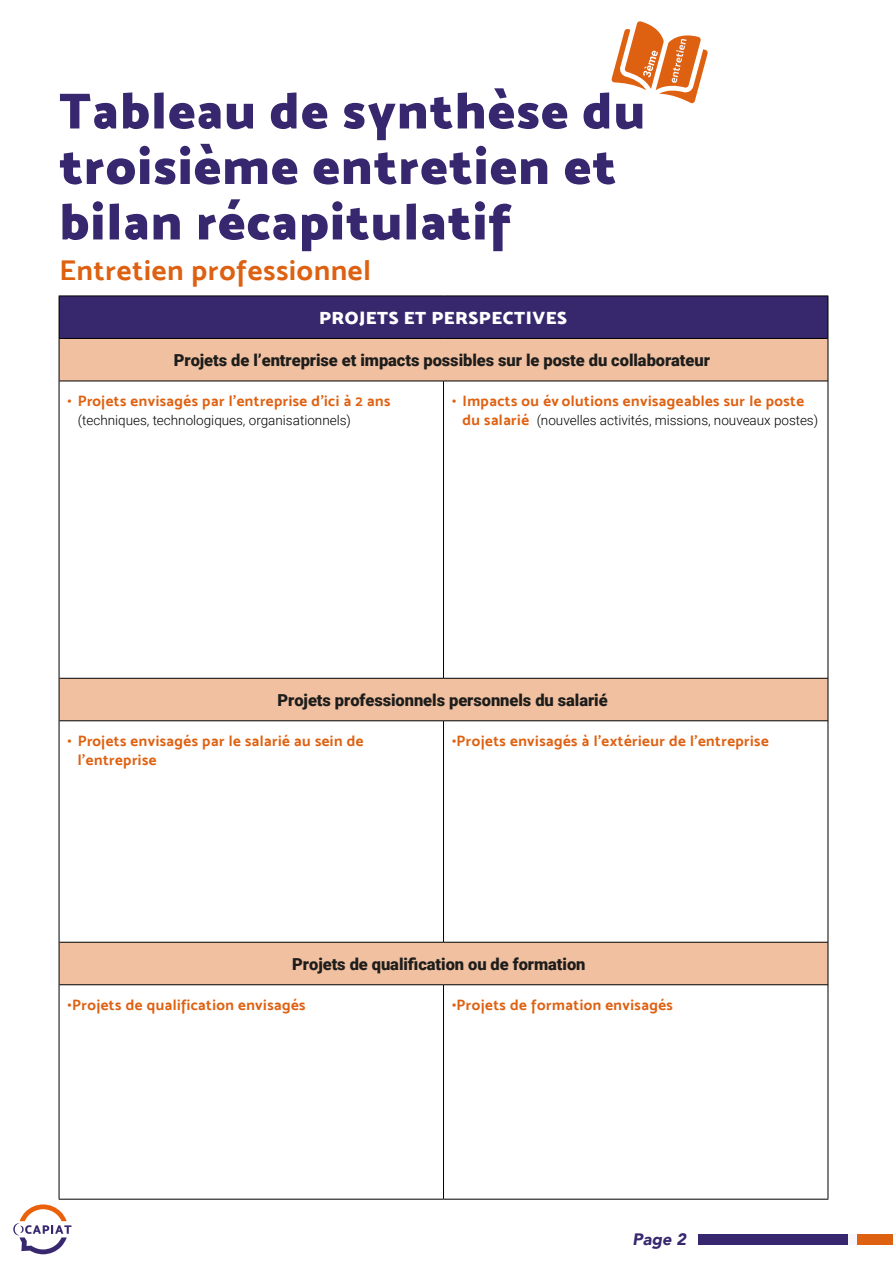
<style>
.page{position:relative;width:893px;height:1263px;background:#fff}
.page>*{position:absolute;margin:0;border:0;box-sizing:border-box;transform-origin:0 0}
.t1{font:51px/55.5px "Mosk Ultra Bold 900";letter-spacing:.03em;color:#37276e}
.t2{font:28.5px "Mosk Bold 700";letter-spacing:.03em;color:#dd6111}
.t3{font:18px "Mosk Ultra Bold 900";letter-spacing:.03em;color:#fff}
.t4{font:900 16.5px "Roboto";letter-spacing:-.005em;color:#1d1d1b}
.t5{font:italic 900 16.5px "Avenir";color:#37276f}
.t6{font:15px/18.8px "Mosk Bold 700";letter-spacing:.03em;color:#de6112}
.t7{font:300 13.5px "Roboto";color:#000}
.s1{font-family:"Mosk Bold 700";font-weight:400;font-size:15px;color:#de6112}
</style>
<div class="page">
<div style="left:698px;top:1234px;width:151px;height:10px;background:#37276f"></div>
<div style="left:857px;top:1234px;width:36px;height:10px;background:#de6111"></div>
<div style="left:849px;top:1234px;width:8px;height:10px;background:#f7f6fc"></div>
<div style="left:698px;top:1235px;width:151px;height:10px;background:#37276f"></div>
<div style="left:857px;top:1235px;width:36px;height:10px;background:#de6111"></div>
<div style="left:849px;top:1235px;width:8px;height:10px;background:#f7f6fc"></div>
<svg style="left:13px;top:1204px;width:59px;height:50px"></svg>
<div style="left:59px;top:296px;width:769px;height:42px;background:#37286e"></div>
<svg style="left:60px;top:339px;width:768px;height:645px"></svg>
<hr style="left:59px;top:381px;width:1px;height:297px;background:#000">
<hr style="left:828px;top:381px;width:1px;height:297px;background:#000">
<hr style="left:59px;top:721px;width:1px;height:221px;background:#000">
<hr style="left:828px;top:721px;width:1px;height:221px;background:#000">
<hr style="left:59px;top:985px;width:1px;height:214px;background:#000">
<hr style="left:828px;top:985px;width:1px;height:214px;background:#000">
<hr style="left:443px;top:381px;width:1px;height:297px;background:#000">
<hr style="left:443px;top:721px;width:1px;height:221px;background:#000">
<hr style="left:443px;top:985px;width:1px;height:214px;background:#000">
<hr style="left:59px;top:296px;width:1px;height:42px;background:#000">
<hr style="left:59px;top:296px;width:384px;height:1px;background:#000">
<hr style="left:443px;top:296px;width:385px;height:1px;background:#000">
<hr style="left:828px;top:296px;width:1px;height:42px;background:#000">
<hr style="left:59px;top:678px;width:1px;height:43px;background:#000">
<hr style="left:59px;top:678px;width:384px;height:1px;background:#000">
<hr style="left:443px;top:678px;width:385px;height:1px;background:#000">
<hr style="left:828px;top:678px;width:1px;height:43px;background:#000">
<hr style="left:59px;top:720px;width:384px;height:1px;background:#000">
<hr style="left:443px;top:720px;width:385px;height:1px;background:#000">
<hr style="left:59px;top:942px;width:1px;height:43px;background:#000">
<hr style="left:59px;top:942px;width:384px;height:1px;background:#000">
<hr style="left:443px;top:942px;width:385px;height:1px;background:#000">
<hr style="left:828px;top:942px;width:1px;height:42px;background:#000">
<hr style="left:59px;top:984px;width:384px;height:1px;background:#000">
<hr style="left:443px;top:984px;width:385px;height:1px;background:#000">
<hr style="left:59px;top:1199px;width:384px;height:1px;background:#000">
<hr style="left:443px;top:1199px;width:385px;height:1px;background:#000">
<hr style="left:59px;top:338px;width:1px;height:43px;background:#000">
<hr style="left:59px;top:338px;width:384px;height:1px;background:#000">
<hr style="left:443px;top:338px;width:385px;height:1px;background:#000">
<hr style="left:828px;top:338px;width:1px;height:43px;background:#000">
<hr style="left:59px;top:381px;width:384px;height:1px;background:#000">
<hr style="left:443px;top:381px;width:385px;height:1px;background:#000">
<svg style="left:611px;top:21px;width:97px;height:82px"></svg>
<h1 class="t1" style="left:59px;top:83px;width:587px">Tableau de synthèse du troisième entretien et bilan récapitulatif</h1>
<h2 class="t2" style="left:59px;top:254px;width:313px">Entretien professionnel</h2>
<p class="t3" style="left:319px;top:306px;width:249px">PROJETS ET PERSPECTIVES</p>
<p class="t4" style="left:174px;top:349px;width:538px">Projets de l’entreprise et impacts possibles sur le poste du collaborateur</p>
<p class="t6" style="left:68px;top:392px;width:324px">• Projets envisagés par l’entreprise d’ici à 2 ans</p>
<p class="t7" style="left:78px;top:411px;width:275px">(techniques, technologiques, organisationnels)</p>
<p class="t6" style="left:452px;top:392px;width:354px">• Impacts ou év olutions envisageables sur le poste</p>
<p class="t7" style="left:462px;top:411px;width:357px"><span class="s1">du salarié</span> (nouvelles activités, missions, nouveaux postes)</p>
<p class="t4" style="left:278px;top:688px;width:332px">Projets professionnels personnels du salarié</p>
<p class="t6" style="left:78px;top:731px;width:287px;text-indent:-10px">• Projets envisagés par le salarié au sein de l’entreprise</p>
<p class="t6" style="left:452px;top:731px;width:318px">•Projets envisagés à l’extérieur de l’entreprise</p>
<p class="t4" style="left:292px;top:952px;width:295px">Projets de qualification ou de formation</p>
<p class="t6" style="left:68px;top:995px;width:240px">•Projets de qualification envisagés</p>
<p class="t6" style="left:452px;top:995px;width:222px">•Projets de formation envisagés</p>
<p class="t5" style="left:632px;top:1225px;width:55px">Page 2</p>
</div>
